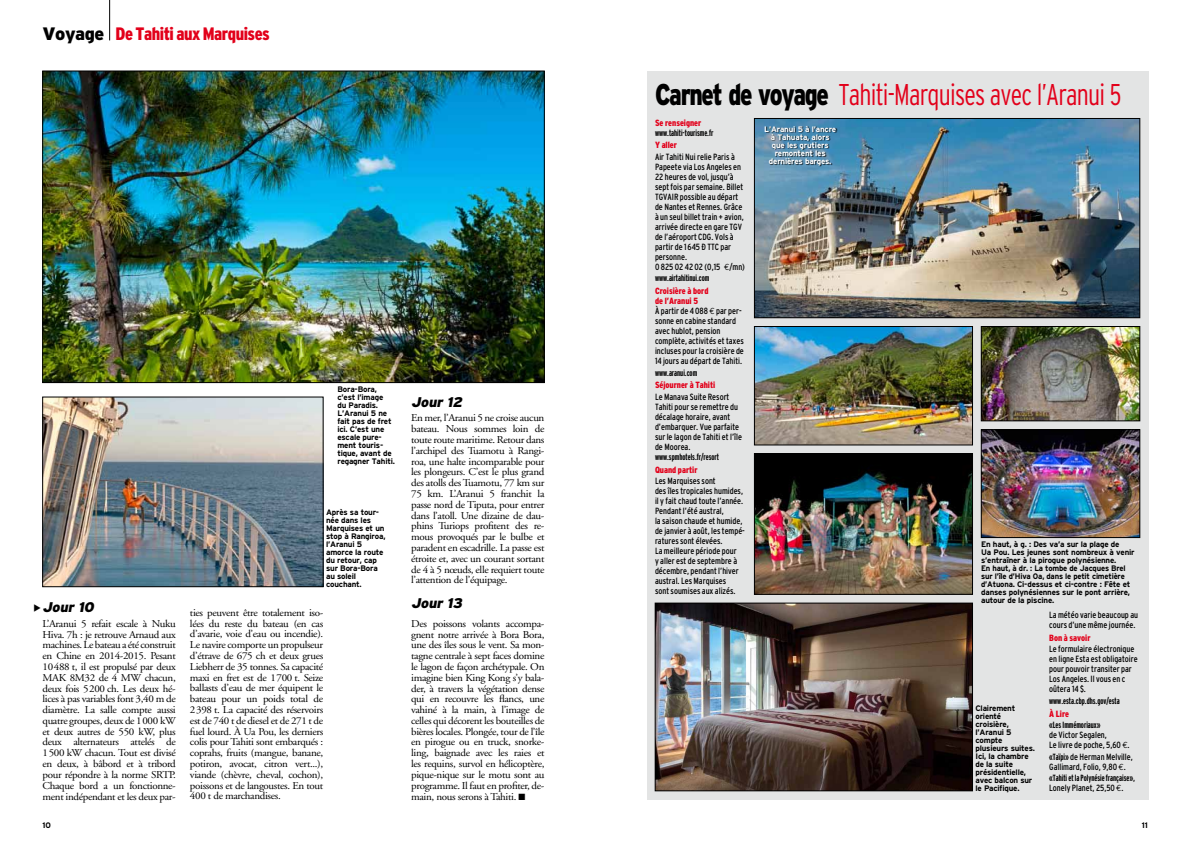
<style>
.page{position:relative;width:1191px;height:842px;background:#fff}
.page>*{position:absolute;margin:0;border:0;box-sizing:border-box;transform-origin:0 0}
.t1{font:300 condensed 30px "Interstate";letter-spacing:-.03em;color:#e2001a;scale:.9 1}
.t2{font:900 condensed 18px "Interstate";letter-spacing:-.03em;color:#e2001a}
.t3{font:italic 900 14px "Interstate";color:#000}
.t4{font:10.4px/10.8px "Adobe Garamond";letter-spacing:-.03em;color:#000;text-align:justify;scale:1.05 1}
.t5{font:condensed 9px/10px "Interstate";color:#000}
.t6{font:700 extra-condensed 9px/10px "Interstate";color:#000}
.t7{font:9px/10px "Interstate Black Cond Mono";letter-spacing:-.005em;color:#e2001a}
.t8{font:700 8px/8px "Interstate";letter-spacing:-.025em;color:#000}
.t9{font:700 8px/8px "Interstate";letter-spacing:-.025em;color:#fff;text-align:center}
.s1{font-stretch:normal;color:#000}
.s2{font-weight:900;font-stretch:normal;color:#000}
.s3{font-family:"Euro Mono";font-stretch:normal}
.s4{font-weight:700;font-stretch:extra-condensed}
.s5{font-weight:400;font-stretch:condensed}
.s6{font-family:"Euro Mono";font-weight:400;font-stretch:normal}
</style>
<div class="page">
<img style="left:45px;top:73px;width:497px;height:308px">
<div style="left:43px;top:71px;width:501px;height:312px;border:1px solid #000"></div>
<img style="left:45px;top:399px;width:276px;height:186px">
<div style="left:43px;top:397px;width:280px;height:190px;border:1px solid #000"></div>
<hr style="left:109px;top:0;width:1px;height:40px;background:#000">
<div style="left:646px;top:71px;width:502px;height:728px;background:#e3e4e4"></div>
<img style="left:756px;top:120px;width:382px;height:196px">
<div style="left:754px;top:118px;width:386px;height:200px;border:1px solid #000"></div>
<img style="left:983px;top:431px;width:155px;height:105px">
<div style="left:981px;top:429px;width:159px;height:109px;border:1px solid #000"></div>
<img style="left:756px;top:455px;width:214px;height:137px">
<div style="left:754px;top:453px;width:218px;height:141px;border:1px solid #000"></div>
<img style="left:657px;top:605px;width:313px;height:184px">
<div style="left:655px;top:603px;width:317px;height:188px;border:1px solid #000"></div>
<img style="left:983px;top:328px;width:155px;height:91px">
<div style="left:981px;top:326px;width:159px;height:95px;border:1px solid #000"></div>
<img style="left:756px;top:328px;width:214px;height:115px">
<div style="left:754px;top:326px;width:218px;height:119px;border:1px solid #000"></div>
<div style="left:765px;top:127px;width:72px;height:40px;background:#000;opacity:.75"></div>
<h2 class="t2" style="left:43px;top:24px;width:229px"><span class="s1">Voyage</span> De Tahiti aux Marquises</h2>
<p class="t8" style="left:337px;top:385px;width:59px">Bora-Bora, c’est l’image<br>du Paradis.<br>L’Aranui 5 ne fait pas de fret ici. C’est une escale pure&shy;ment touris&shy;tique, avant de regagner Tahiti.</p>
<p class="t8" style="left:326px;top:508px;width:61px">Après sa tour&shy;née dans les<br>Marquises et un stop à Rangiroa, l’Aranui 5 amorce la route du retour, cap sur Bora-Bora au soleil couchant.</p>
<h3 class="t3" style="left:43px;top:599px;width:56px">Jour 10</h3>
<p class="t4" style="left:43px;top:618px;width:128px">L’Aranui 5 refait escale à Nuku Hiva. 7h : je retrouve Arnaud aux machines. Le bateau a été construit en Chine en 2014-2015. Pesant 10488 t, il est propulsé par deux MAK 8M32 de 4 MW chacun, deux fois 5200 ch. Les deux hé&shy;lices à pas variables font 3,40 m de diamètre. La salle compte aussi quatre groupes, deux de 1000 kW et deux autres de 550 kW, plus deux alternateurs attelés de 1500 kW chacun. Tout est divisé en deux, à bâbord et à tribord pour répondre à la norme SRTP.<br>Chaque bord a un fonctionne&shy;ment indépendant et les deux par-</p>
<p class="t4" style="left:190px;top:607px;width:128px">ties peuvent être totalement iso&shy;lées du reste du bateau (en cas d’avarie, voie d’eau ou incendie).<br>Le navire comporte un propulseur d’étrave de 675 ch et deux grues Liebherr de 35 tonnes. Sa capacité maxi en fret est de 1700 t. Seize ballasts d’eau de mer équipent le bateau pour un poids total de 2398 t. La capacité des réservoirs est de 740 t de diesel et de 271 t de fuel lourd. À Ua Pou, les derniers colis pour Tahiti sont embarqués : coprahs, fruits (mangue, banane, potiron, avocat, citron vert...), viande (chèvre, cheval, cochon), poissons et de langoustes. En tout 400 t de marchandises.</p>
<h3 class="t3" style="left:411px;top:394px;width:55px">Jour 12</h3>
<p class="t4" style="left:411px;top:413px;width:128px">En mer, l’Aranui 5 ne croise aucun bateau. Nous sommes loin de toute route maritime. Retour dans l’archipel des Tuamotu à Rangi&shy;roa, une halte incomparable pour les plongeurs. C’est le plus grand des atolls des Tuamotu, 77 km sur 75 km. L’Aranui 5 franchit la passe nord de Tiputa, pour entrer dans l’atoll. Une dizaine de dau&shy;phins Turiops profitent des re&shy;mous provoqués par le bulbe et paradent en escadrille. La passe est étroite et, avec un courant sortant de 4 à 5 nœuds, elle requiert toute l’attention de l’équipage.</p>
<h3 class="t3" style="left:411px;top:595px;width:55px">Jour 13</h3>
<p class="t4" style="left:411px;top:618px;width:128px">Des poissons volants accompa&shy;gnent notre arrivée à Bora Bora, une des îles sous le vent. Sa mon&shy;tagne centrale à sept faces domine le lagon de façon archétypale. On imagine bien King Kong s’y bala&shy;der, à travers la végétation dense qui en recouvre les flancs, une vahiné à la main, à l’image de celles qui décorent les bouteilles de bières locales. Plongée, tour de l’île en pirogue ou en truck, snorke&shy;ling, baignade avec les raies et les requins, survol en hélicoptère, pique-nique sur le motu sont au programme. Il faut en profiter, de&shy;main, nous serons à Tahiti. ■</p>
<h1 class="t1" style="left:655px;top:78px;width:520px"><span class="s2">Carnet de voyage</span> Tahiti-Marquises avec l’Aranui 5</h1>
<p class="t7" style="left:655px;top:117px;width:48px">Se renseigner</p>
<p class="t6" style="left:655px;top:127px;width:60px">www.tahiti-tourisme.fr</p>
<p class="t7" style="left:655px;top:140px;width:23px">Y aller</p>
<p class="t5" style="left:655px;top:152px;width:91px">Air Tahiti Nui relie Paris à<br>Papeete via Los Angeles en<br>22 heures de vol, jusqu’à sept fois par semaine. Billet<br>TGVAIR possible au départ de Nantes et Rennes. Grâce à un seul billet train + avion, arrivée directe en gare TGV de l’aéroport CDG. Vols à partir de 1 645 € TTC par personne.<br>0 825 02 42 02 (0,15 <span class="s3">€</span>/mn)</p>
<p class="t6" style="left:655px;top:273px;width:56px">www.airtahitinui.com</p>
<p class="t7" style="left:655px;top:286px;width:55px">Croisière à bord de l’Aranui 5</p>
<p class="t5" style="left:655px;top:306px;width:90px">À partir de 4088 <span class="s3">€</span> par per&shy;sonne en cabine standard avec hublot, pension complète, activités et taxes incluses pour la croisière de<br>14 jours au départ de Tahiti.</p>
<p class="t6" style="left:655px;top:367px;width:44px">www.aranui.com</p>
<p class="t7" style="left:655px;top:380px;width:62px">Séjourner à Tahiti</p>
<p class="t5" style="left:655px;top:392px;width:88px">Le Manava Suite Resort<br>Tahiti pour se remettre du décalage horaire, avant d’embarquer. Vue parfaite sur le lagon de Tahiti et l’île de Moorea.</p>
<p class="t6" style="left:655px;top:452px;width:66px">www.spmhotels.fr/resort</p>
<p class="t7" style="left:655px;top:464px;width:44px">Quand partir</p>
<p class="t5" style="left:655px;top:476px;width:91px">Les Marquises sont<br>des îles tropicales humides, il y fait chaud toute l’année.<br>Pendant l’été austral,<br>la saison chaude et humide, de janvier à août, les tempé&shy;ratures sont élevées.<br>La meilleure période pour<br>y aller est de septembre à décembre, pendant l’hiver austral. Les Marquises<br>sont soumises aux alizés.</p>
<p class="t9" style="left:764px;top:125px;width:73px">L’Aranui 5 à l’ancre à Tahuata, alors que les grutiers remontent les dernières barges.</p>
<p class="t8" style="left:981px;top:540px;width:155px">En haut, à g. : Des va’a sur la plage de<br>Ua Pou. Les jeunes sont nombreux à venir s’entraîner à la pirogue polynésienne.<br>En haut, à dr. : La tombe de Jacques Brel sur l’île d’Hiva Oa, dans le petit cimetière d’Atuona. Ci-dessus et ci-contre : Fête et danses polynésiennes sur le pont arrière, autour de la piscine.</p>
<p class="t8" style="left:975px;top:704px;width:61px">Clairement orienté croisière, l’Aranui 5 compte plusieurs suites.<br>Ici, la chambre de la suite présidentielle, avec balcon sur le Pacifique.</p>
<p class="t5" style="left:1049px;top:610px;width:90px">La météo varie beaucoup au cours d’une même journée.</p>
<p class="t7" style="left:1049px;top:633px;width:43px">Bon à savoir</p>
<p class="t5" style="left:1049px;top:644px;width:90px">Le formulaire électronique en ligne Esta est obligatoire pour pouvoir transiter par<br>Los Angeles. Il vous en c oûtera 14 $.</p>
<p class="t6" style="left:1049px;top:696px;width:72px">www.esta.cbp.dhs.gov/esta</p>
<p class="t7" style="left:1049px;top:708px;width:21px">À Lire</p>
<p class="t6" style="left:1049px;top:720px;width:53px">«Les Immémoriaux»</p>
<p class="t5" style="left:1049px;top:730px;width:82px">de Victor Segalen,<br>Le livre de poche, 5,60 <span class="s3">€</span>.</p>
<p class="t5" style="left:1049px;top:751px;width:85px"><span class="s4">«Taïpi»</span> de Herman Melville,<br>Gallimard, Folio, 9,80 <span class="s3">€</span>.</p>
<p class="t6" style="left:1049px;top:773px;width:88px">«Tahiti et la Polynésie française»<span class="s5">,<br>Lonely Planet, 25,50</span> <span class="s6">€</span><span class="s5">.</span></p>
<p class="t8" style="left:43px;top:821px;width:10px">10</p>
<p class="t8" style="left:1141px;top:821px;width:8px">11</p>
</div>
